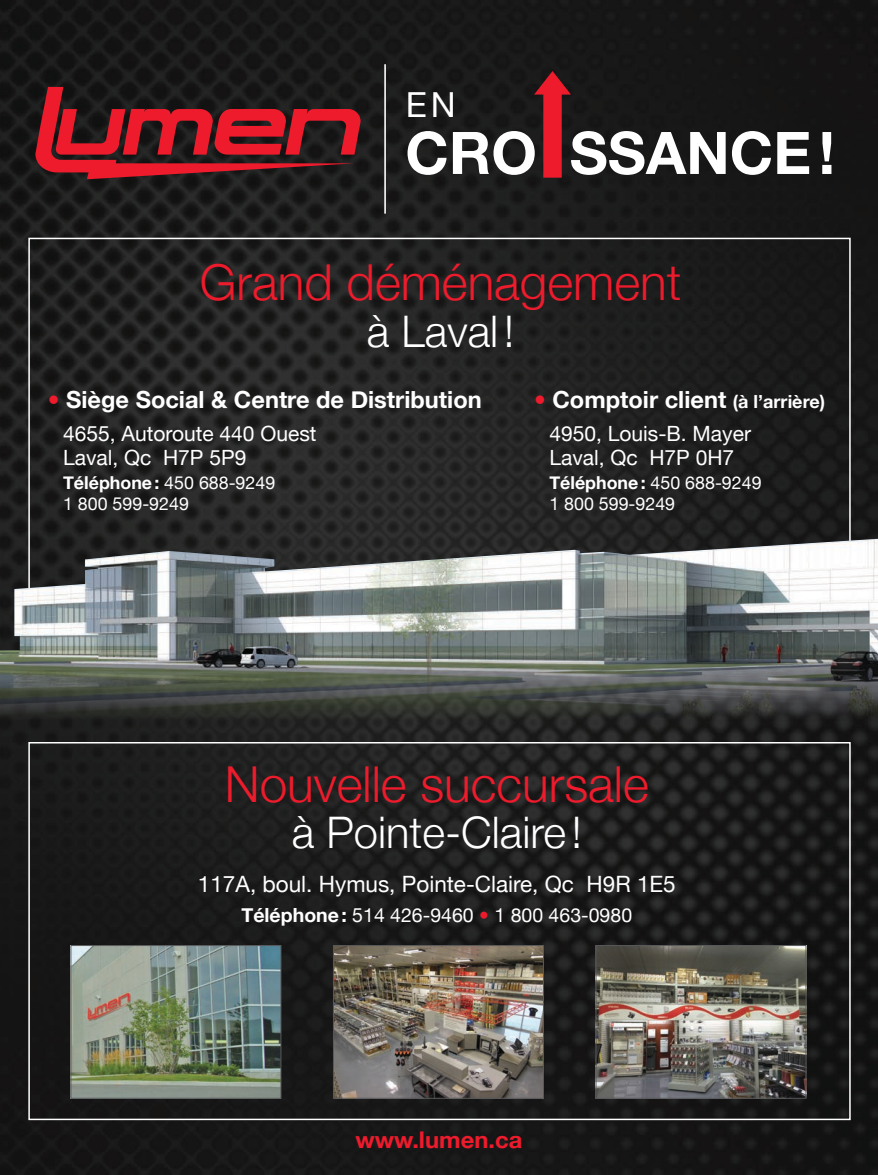
<style>
.page{position:relative;width:878px;height:1175px;background:#fff}
.page>*{position:absolute;margin:0;border:0;box-sizing:border-box;transform-origin:0 0}
.t1{font:700 58.8px "Helvetica Neue";color:#fff}
.t2{font:300 49.5px "Helvetica Neue";color:#ee1b2c}
.t3{font:300 43.5px "Helvetica Neue";color:#fff}
.t4{font:34.5px "Helvetica Neue";color:#fff}
.t5{font:700 23.55px "Helvetica Neue";color:#fff}
.t6{font:700 22.95px "Helvetica Neue";color:#ee1b2c;scale:1.04 1}
.t7{font:22.5px "Helvetica Neue";color:#fff}
.t8{font:21px "Helvetica Neue";color:#fff}
.t9{font:19.5px "Helvetica Neue";color:#fff}
.t10{font:17.85px "Helvetica Neue";color:#fff}
.s1{color:#ee1b2c}
.s2{font-weight:700}
.s3{font-size:18px}
</style>
<div class="page">
<img style="left:0;top:0;width:877px;height:1174px">
<svg style="left:35px;top:87px;width:325px;height:92px;background:#6f1a21"></svg>
<hr style="left:384px;top:64px;width:2px;height:150px;background:#fff">
<div style="left:28px;top:742px;width:822px;height:378px;border:2px solid #fff"></div>
<svg style="left:534px;top:71px;width:37px;height:107px;background:#831a22"></svg>
<svg style="left:28px;top:237px;width:823px;height:301px;background:#222322"></svg>
<img style="left:72px;top:947px;width:207px;height:149px">
<div style="left:70px;top:945px;width:211px;height:153px;border:1px solid #57585a"></div>
<img style="left:335px;top:947px;width:207px;height:149px">
<div style="left:333px;top:945px;width:211px;height:153px;border:1px solid #57585a"></div>
<img style="left:597px;top:947px;width:207px;height:149px">
<div style="left:595px;top:945px;width:211px;height:153px;border:1px solid #57585a"></div>
<img style="left:0;top:538px;width:878px;height:205px">
<p class="t4" style="left:406px;top:84px;width:51px">EN</p>
<p class="t1" style="left:405px;top:117px;width:431px">CRO SSANCE!</p>
<p class="t2" style="left:200px;top:252px;width:483px">Grand déménagement</p>
<p class="t3" style="left:367px;top:305px;width:149px">à Laval !</p>
<p class="t5" style="left:48px;top:385px;width:435px"><span class="s1">•</span> Siège Social &amp; Centre de Distribution</p>
<p class="t8" style="left:63px;top:421px;width:255px">4655, Autoroute 440 Ouest</p>
<p class="t8" style="left:63px;top:445px;width:185px">Laval, Qc H7P 5P9</p>
<p class="t10" style="left:63px;top:472px;width:214px"><span class="s2">Téléphone:</span> 450 688-9249</p>
<p class="t10" style="left:63px;top:493px;width:127px">1 800 599-9249</p>
<p class="t5" style="left:534px;top:385px;width:292px"><span class="s1">•</span> Comptoir client <span class="s3">(à l’arrière)</span></p>
<p class="t8" style="left:549px;top:421px;width:203px">4950, Louis-B. Mayer</p>
<p class="t8" style="left:549px;top:445px;width:186px">Laval, Qc H7P 0H7</p>
<p class="t10" style="left:549px;top:472px;width:214px"><span class="s2">Téléphone:</span> 450 688-9249</p>
<p class="t10" style="left:549px;top:493px;width:127px">1 800 599-9249</p>
<p class="t2" style="left:225px;top:754px;width:425px">Nouvelle succursale</p>
<p class="t3" style="left:292px;top:806px;width:291px">à Pointe-Claire!</p>
<p class="t7" style="left:198px;top:870px;width:479px">117A, boul. Hymus, Pointe-Claire, Qc H9R 1E5</p>
<p class="t9" style="left:241px;top:903px;width:392px"><span class="s2">Téléphone:</span> 514 426-9460 <span class="s1">•</span> 1 800 463-0980</p>
<p class="t6" style="left:355px;top:1125px;width:162px">www.lumen.ca</p>
</div>
